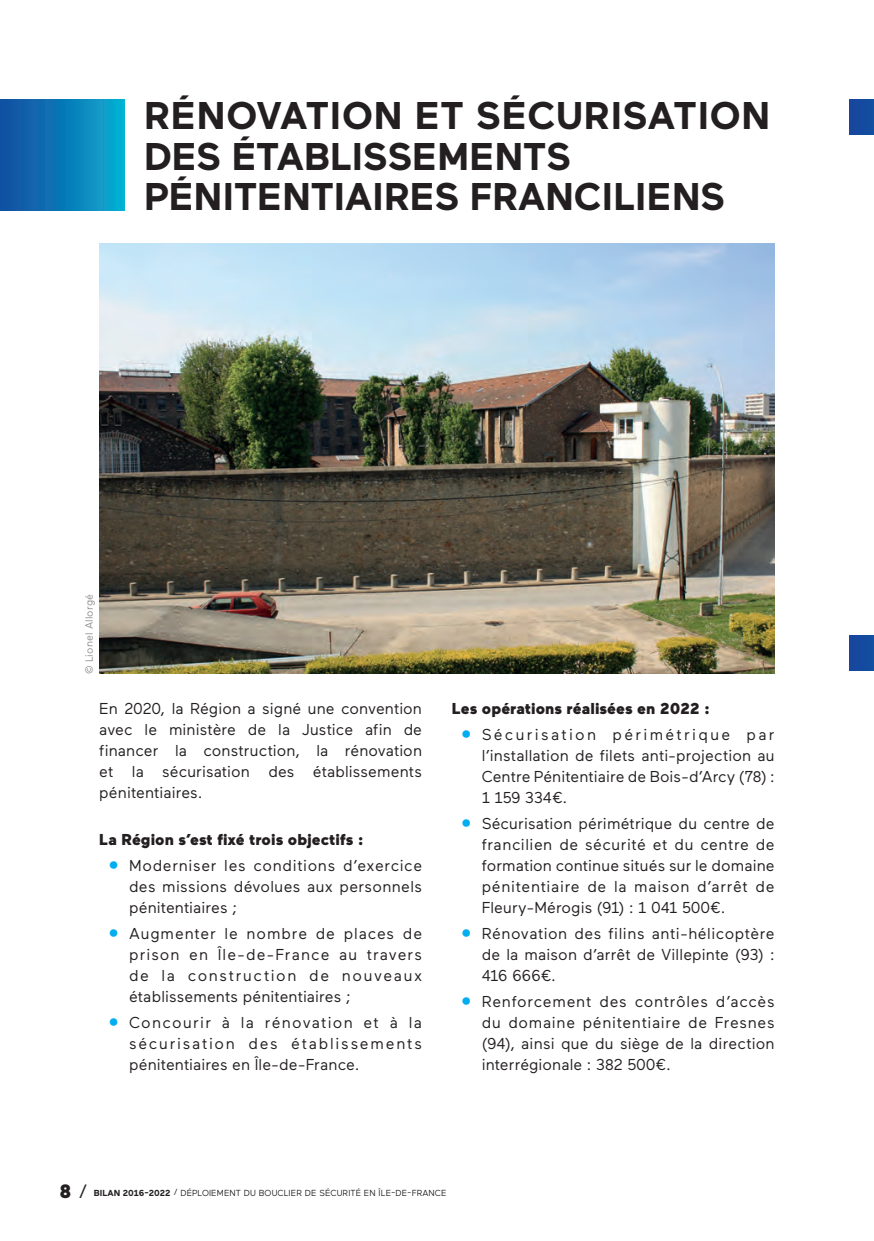
<style>
.page{position:relative;width:874px;height:1241px;background:#fff}
.page>*{position:absolute;margin:0;border:0;box-sizing:border-box;transform-origin:0 0}
.t1{font:700 38.5px/40.2px "Maax";color:#231f20}
.t2{font:15.75px/21px "Maax";letter-spacing:.01em;color:#231f20;text-align:justify}
.t3{font:900 15.75px "Maax";letter-spacing:.005em;color:#231f20}
.t4{font:10.5px "Maax";letter-spacing:.02em;color:#8f9194}
.t5{font:8.75px "Maax";letter-spacing:.01em;color:#231f20}
.s1{font-weight:900;font-size:22.75px;color:#00aeef}
.s2{font-weight:900;font-size:19.25px}
.s3{font-size:19.25px}
.s4{font-weight:700}
</style>
<div class="page">
<div style="left:0;top:99px;width:124px;height:111px;background:linear-gradient(to right,#124a9e,#07acd1)"></div>
<img style="left:99px;top:243px;width:675px;height:430px">
<div style="left:848px;top:99px;width:25px;height:35px;background:#15499f"></div>
<div style="left:848px;top:635px;width:25px;height:35px;background:#15499f"></div>
<h1 class="t1" style="left:144px;top:96px;width:627px">RÉNOVATION ET SÉCURISATION<br>DES ÉTABLISSEMENTS<br>PÉNITENTIAIRES FRANCILIENS</h1>
<p class="t4" style="left:83px;top:674px;width:82px;rotate:-90deg">© Lionel Allorgé</p>
<p class="t2" style="left:99px;top:698px;width:324px">En 2020, la Région a signé une convention avec le ministère de la Justice afin de financer la construction, la rénovation et la sécurisation des établissements pénitentiaires.</p>
<p class="t3" style="left:99px;top:830px;width:265px">La Région s’est fixé trois objectifs :</p>
<p class="t2" style="left:129px;top:855px;width:294px;text-indent:-20px"><span class="s1">•</span> Moderniser les conditions d’exercice des missions dévolues aux personnels pénitentiaires ;</p>
<p class="t2" style="left:129px;top:923px;width:294px;text-indent:-20px"><span class="s1">•</span> Augmenter le nombre de places de prison en Île-de-France au travers de la construction de nouveaux établissements pénitentiaires ;</p>
<p class="t2" style="left:129px;top:1012px;width:294px;text-indent:-20px"><span class="s1">•</span> Concourir à la rénovation et à la sécurisation des établissements pénitentiaires en Île-de-France.</p>
<p class="t3" style="left:451px;top:700px;width:259px">Les opérations réalisées en 2022 :</p>
<p class="t2" style="left:481px;top:724px;width:294px;text-indent:-20px"><span class="s1">•</span> Sécurisation périmétrique par l’installation de filets anti-projection au Centre Pénitentiaire de Bois-d’Arcy (78) :<br>1 159 334€.</p>
<p class="t2" style="left:481px;top:813px;width:294px;text-indent:-20px"><span class="s1">•</span> Sécurisation périmétrique du centre de francilien de sécurité et du centre de formation continue situés sur le domaine pénitentiaire de la maison d’arrêt de Fleury-Mérogis (91) : 1 041 500€.</p>
<p class="t2" style="left:481px;top:923px;width:294px;text-indent:-20px"><span class="s1">•</span> Rénovation des filins anti-hélicoptère de la maison d’arrêt de Villepinte (93) :<br>416 666€.</p>
<p class="t2" style="left:481px;top:991px;width:294px;text-indent:-20px"><span class="s1">•</span> Renforcement des contrôles d’accès du domaine pénitentiaire de Fresnes (94), ainsi que du siège de la direction interrégionale : 382 500€.</p>
<p class="t5" style="left:60px;top:1187px;width:388px"><span class="s2">8</span> <span class="s3">/</span> <span class="s4">BILAN 2016-2022</span> / DÉPLOIEMENT DU BOUCLIER DE SÉCURITÉ EN ÎLE-DE-FRANCE</p>
</div>
